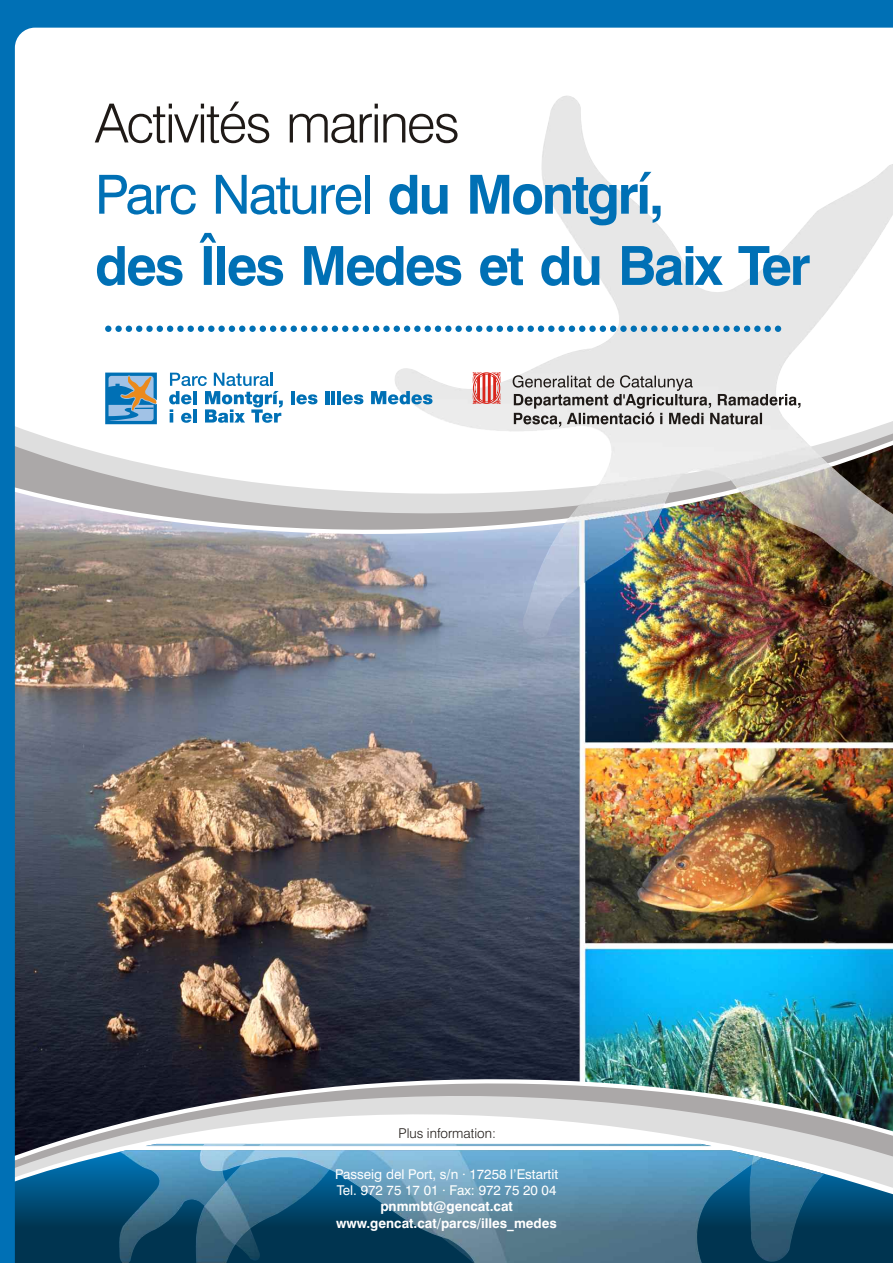
<style>
.page{position:relative;width:893px;height:1263px;background:#fff}
.page>*{position:absolute;margin:0;border:0;box-sizing:border-box;transform-origin:0 0}
.t1{font:700 54px/71.2px "Swiss 721 BT";letter-spacing:-.04em;color:#0070b5}
.t2{font:13.5px/16.2px "Swiss 721 BT";color:#fff}
.t3{font:700 13.5px/16.2px "Swiss 721 BT";color:#fff;text-align:center}
.t4{font:300 13.5px "Swiss 721 BT";color:#1f1a17}
.s1{font-weight:300;color:#1f1a17}
.s2{font-weight:400}
</style>
<div class="page">
<img style="left:0;top:0;width:893px;height:1263px">
<svg style="left:105px;top:326px;width:6px;height:6px"></svg>
<div style="left:115px;top:326px;width:7px;height:6px;background:#0070b5;border-radius:50%"></div>
<svg style="left:126px;top:326px;width:16px;height:6px"></svg>
<div style="left:146px;top:326px;width:7px;height:6px;background:#0070b5;border-radius:50%"></div>
<svg style="left:157px;top:326px;width:16px;height:6px"></svg>
<div style="left:177px;top:326px;width:7px;height:6px;background:#0070b5;border-radius:50%"></div>
<svg style="left:188px;top:326px;width:16px;height:6px"></svg>
<div style="left:208px;top:326px;width:7px;height:6px;background:#0070b5;border-radius:50%"></div>
<div style="left:218px;top:326px;width:7px;height:6px;background:#0070b5;border-radius:50%"></div>
<svg style="left:229px;top:326px;width:16px;height:6px"></svg>
<div style="left:249px;top:326px;width:7px;height:6px;background:#0070b5;border-radius:50%"></div>
<svg style="left:260px;top:326px;width:16px;height:6px"></svg>
<div style="left:280px;top:326px;width:7px;height:6px;background:#0070b5;border-radius:50%"></div>
<svg style="left:291px;top:326px;width:16px;height:6px"></svg>
<div style="left:311px;top:326px;width:7px;height:6px;background:#0070b5;border-radius:50%"></div>
<div style="left:321px;top:326px;width:7px;height:6px;background:#0070b5;border-radius:50%"></div>
<svg style="left:332px;top:326px;width:16px;height:6px"></svg>
<div style="left:352px;top:326px;width:7px;height:6px;background:#0070b5;border-radius:50%"></div>
<svg style="left:363px;top:326px;width:16px;height:6px"></svg>
<div style="left:383px;top:326px;width:7px;height:6px;background:#0070b5;border-radius:50%"></div>
<svg style="left:394px;top:326px;width:16px;height:6px"></svg>
<div style="left:414px;top:326px;width:7px;height:6px;background:#0070b5;border-radius:50%"></div>
<div style="left:424px;top:326px;width:7px;height:6px;background:#0070b5;border-radius:50%"></div>
<svg style="left:435px;top:326px;width:16px;height:6px"></svg>
<div style="left:455px;top:326px;width:7px;height:6px;background:#0070b5;border-radius:50%"></div>
<svg style="left:466px;top:326px;width:16px;height:6px"></svg>
<div style="left:486px;top:326px;width:7px;height:6px;background:#0070b5;border-radius:50%"></div>
<svg style="left:497px;top:326px;width:16px;height:6px"></svg>
<div style="left:517px;top:326px;width:7px;height:6px;background:#0070b5;border-radius:50%"></div>
<svg style="left:528px;top:326px;width:26px;height:6px"></svg>
<div style="left:558px;top:326px;width:7px;height:6px;background:#0070b5;border-radius:50%"></div>
<svg style="left:569px;top:326px;width:16px;height:6px"></svg>
<div style="left:589px;top:326px;width:7px;height:6px;background:#0070b5;border-radius:50%"></div>
<svg style="left:600px;top:326px;width:16px;height:6px"></svg>
<div style="left:620px;top:326px;width:7px;height:6px;background:#0070b5;border-radius:50%"></div>
<svg style="left:631px;top:326px;width:16px;height:6px"></svg>
<div style="left:651px;top:326px;width:7px;height:6px;background:#0070b5;border-radius:50%"></div>
<div style="left:661px;top:326px;width:7px;height:6px;background:#0070b5;border-radius:50%"></div>
<svg style="left:672px;top:326px;width:16px;height:6px"></svg>
<div style="left:692px;top:326px;width:7px;height:6px;background:#0070b5;border-radius:50%"></div>
<svg style="left:703px;top:326px;width:16px;height:6px"></svg>
<div style="left:723px;top:326px;width:7px;height:6px;background:#0070b5;border-radius:50%"></div>
<svg style="left:734px;top:326px;width:16px;height:6px"></svg>
<div style="left:754px;top:326px;width:7px;height:6px;background:#0070b5;border-radius:50%"></div>
<div style="left:764px;top:326px;width:7px;height:6px;background:#0070b5;border-radius:50%"></div>
<svg style="left:775px;top:326px;width:6px;height:6px"></svg>
<h1 class="t1" style="left:95px;top:93px;width:717px"><span class="s1">Activités marines<br></span><span class="s2">Parc Naturel</span> du Montgrí,<br>des Îles Medes et du Baix Ter</h1>
<p class="t4" style="left:398px;top:1128px;width:99px">Plus information:</p>
<p class="t2" style="left:335px;top:1167px;width:225px">Passeig del Port, s/n · 17258 l’Estartit<br>Tel. 972 75 17 01 · Fax: 972 75 20 04</p>
<p class="t3" style="left:336px;top:1200px;width:222px">pnmmbt@gencat.cat www.gencat.cat/parcs/illes_medes</p>
</div>
